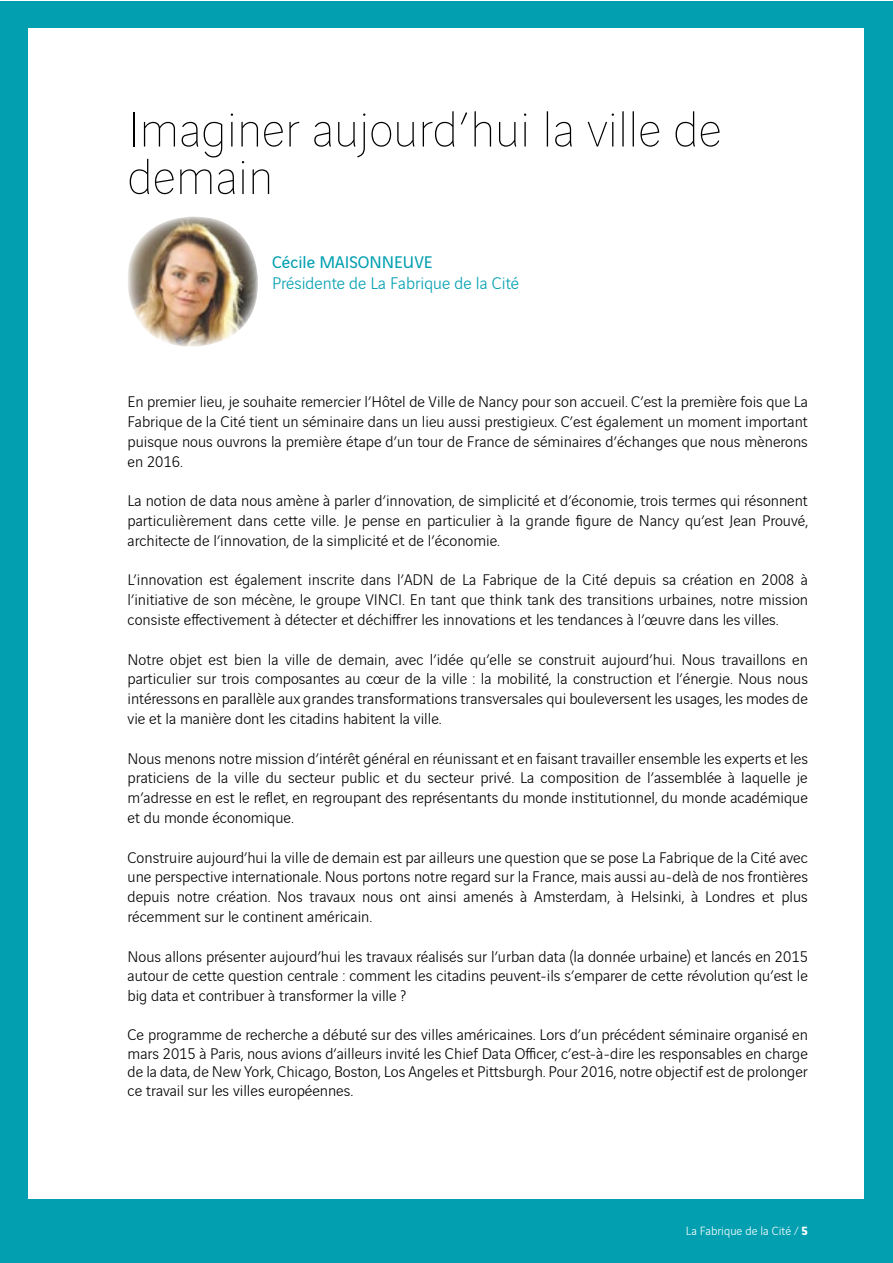
<style>
.page{position:relative;width:893px;height:1263px;background:#fff}
.page>*{position:absolute;margin:0;border:0;box-sizing:border-box;transform-origin:0 0}
.t1{font:200 52.5px/47.5px "Vinci Sans";color:#000}
.t2{font:300 18px "Vinci Sans";color:#019fb0}
.t3{font:18px "Vinci Sans";color:#019fb0}
.t4{font:300 16.5px/19.8px "Vinci Sans";color:#000;text-align:justify}
.t5{font:300 12.75px "Vinci Sans";color:#fff}
.s1{font-weight:700}
</style>
<div class="page">
<div style="left:0;top:1px;width:892px;height:1262px;background:#019fb0"></div>
<div style="left:29px;top:29px;width:835px;height:1170px;background:#fff"></div>
<img style="left:128px;top:217px;width:130px;height:130px">
<h1 class="t1" style="left:128px;top:102px;width:596px">Imaginer aujourd’hui la ville de demain</h1>
<p class="t3" style="left:272px;top:249px;width:162px">Cécile MAISONNEUVE</p>
<p class="t2" style="left:272px;top:270px;width:248px">Présidente de La Fabrique de la Cité</p>
<p class="t4" style="left:128px;top:390px;width:682px">En premier lieu, je souhaite remercier l’Hôtel de Ville de Nancy pour son accueil. C’est la première fois que La Fabrique de la Cité tient un séminaire dans un lieu aussi prestigieux. C’est également un moment important puisque nous ouvrons la première étape d’un tour de France de séminaires d’échanges que nous mènerons en 2016.</p>
<p class="t4" style="left:128px;top:489px;width:682px">La notion de data nous amène à parler d’innovation, de simplicité et d’économie, trois termes qui résonnent particulièrement dans cette ville. Je pense en particulier à la grande figure de Nancy qu’est Jean Prouvé, architecte de l’innovation, de la simplicité et de l’économie.</p>
<p class="t4" style="left:128px;top:569px;width:682px">L’innovation est également inscrite dans l’ADN de La Fabrique de la Cité depuis sa création en 2008 à l’initiative de son mécène, le groupe VINCI. En tant que think tank des transitions urbaines, notre mission consiste effectivement à détecter et déchiffrer les innovations et les tendances à l’œuvre dans les villes.</p>
<p class="t4" style="left:128px;top:648px;width:682px">Notre objet est bien la ville de demain, avec l’idée qu’elle se construit aujourd’hui. Nous travaillons en particulier sur trois composantes au cœur de la ville : la mobilité, la construction et l’énergie. Nous nous intéressons en parallèle aux grandes transformations transversales qui bouleversent les usages, les modes de vie et la manière dont les citadins habitent la ville.</p>
<p class="t4" style="left:128px;top:747px;width:682px">Nous menons notre mission d’intérêt général en réunissant et en faisant travailler ensemble les experts et les praticiens de la ville du secteur public et du secteur privé. La composition de l’assemblée à laquelle je m’adresse en est le reflet, en regroupant des représentants du monde institutionnel, du monde académique et du monde économique.</p>
<p class="t4" style="left:128px;top:846px;width:682px">Construire aujourd’hui la ville de demain est par ailleurs une question que se pose La Fabrique de la Cité avec une perspective internationale. Nous portons notre regard sur la France, mais aussi au-delà de nos frontières depuis notre création. Nos travaux nous ont ainsi amenés à Amsterdam, à Helsinki, à Londres et plus récemment sur le continent américain.</p>
<p class="t4" style="left:128px;top:945px;width:682px">Nous allons présenter aujourd’hui les travaux réalisés sur l’urban data (la donnée urbaine) et lancés en 2015 autour de cette question centrale : comment les citadins peuvent-ils s’emparer de cette révolution qu’est le big data et contribuer à transformer la ville ?</p>
<p class="t4" style="left:128px;top:1024px;width:682px;line-height:18.8px">Ce programme de recherche a débuté sur des villes américaines. Lors d’un précédent séminaire organisé en mars 2015 à Paris, nous avions d’ailleurs invité les Chief Data Officer, c’est-à-dire les responsables en charge de la data, de New York, Chicago, Boston, Los Angeles et Pittsburgh. Pour 2016, notre objectif est de prolonger ce travail sur les villes européennes.</p>
<p class="t5" style="left:686px;top:1221px;width:123px">La Fabrique de la Cité / <span class="s1">5</span></p>
</div>
